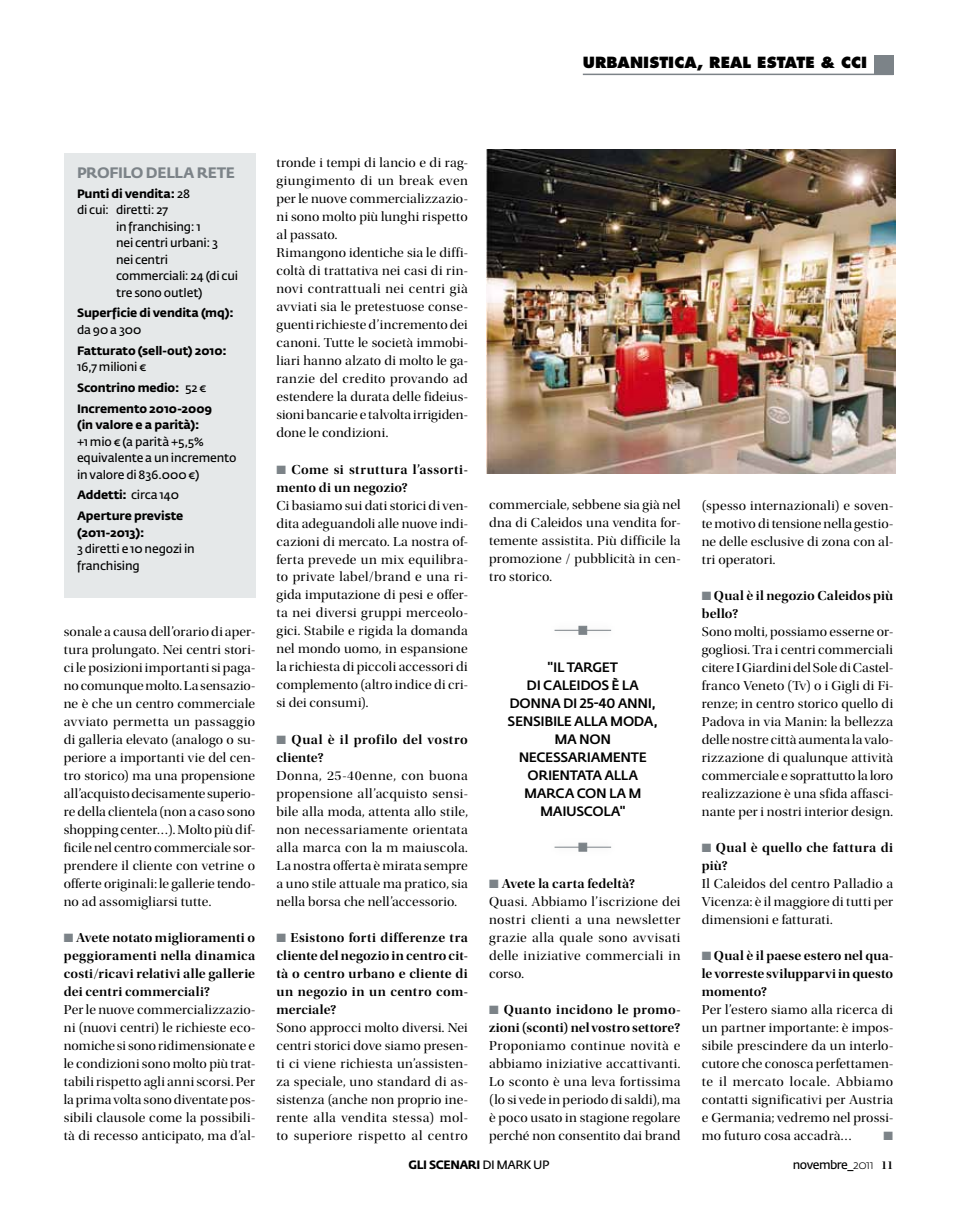
<style>
.page{position:relative;width:957px;height:1212px;background:#fff}
.page>*{position:absolute;margin:0;border:0;box-sizing:border-box;transform-origin:0 0}
.t1{font:800 15px "Futura Std";letter-spacing:.005em;color:#000}
.t2{font:700 15px "Fedra Sans Std";letter-spacing:-.025em;color:#7c8388}
.t3{font:13.5px/18px "Utopia Std Disp";letter-spacing:.015em;color:#000;text-align:justify;scale:1.05 1}
.t4{font:13.5px/18px "Utopia Std Semibold Disp";letter-spacing:.02em;color:#000;scale:1.05 1}
.t5{font:500 13.5px/18px "Fedra Sans Std";letter-spacing:-.025em;color:#000;text-align:center}
.t6{font:600 12px/16.5px "Fedra Sans Std";letter-spacing:-.015em;color:#000}
.t7{font:700 12px/20.7px "Fedra Sans Std";letter-spacing:-.01em;color:#000}
.t8{font:700 12px "Fedra Sans Std";letter-spacing:-.04em;color:#000}
.t9{font:600 12px "Fedra Sans Std";letter-spacing:-.04em;color:#000}
.t10{font:12px "Zapf Dingbats";color:#7c8388;scale:1.05 1}
.s1{font-weight:700}
.s2{font-weight:600}
.s3{color:#7c8388}
.s4{font-weight:300}
.s5{font-family:"Utopia Std Semibold Disp";font-weight:400}
</style>
<div class="page">
<hr style="left:583px;top:74px;width:310px;height:1px;background:#7c8388">
<div style="left:874px;top:55px;width:19px;height:20px;background:#7c8388"></div>
<div style="left:64px;top:154px;width:192px;height:444px;background:#e5e8e9"></div>
<img style="left:486px;top:149px;width:409px;height:324px">
<hr style="left:554px;top:630px;width:57px;height:1px;background:#7c8388">
<div style="left:578px;top:626px;width:9px;height:9px;background:#7c8388;border:1px solid #7c8388"></div>
<div style="left:545px;top:837px;width:72px;height:20px;background:#000;opacity:.35"></div>
<hr style="left:554px;top:847px;width:57px;height:1px;background:#7c8388">
<div style="left:578px;top:843px;width:9px;height:8px;background:#7c8388;border:1px solid #7c8388"></div>
<p class="t1" style="left:583px;top:53px;width:286px">URBANISTICA, REAL ESTATE &amp; CCI</p>
<p class="t2" style="left:77px;top:163px;width:91px">profilo della</p>
<p class="t2" style="left:197px;top:163px;width:38px">rete</p>
<p class="t6" style="left:77px;top:185px;width:115px"><span class="s1">Punti di vendita:</span> 28 di cui: diretti: 27</p>
<p class="t6" style="left:116px;top:218px;width:124px">in franchising: 1<br>nei centri urbani: 3 nei centri commerciali: 24 (di cui tre sono outlet)</p>
<p class="t7" style="left:77px;top:303px;width:158px">Superficie di vendita (mq):</p>
<p class="t6" style="left:77px;top:322px;width:66px">da 90 a 300</p>
<p class="t7" style="left:77px;top:340px;width:151px">Fatturato (sell-out) 2010:</p>
<p class="t7" style="left:77px;top:357px;width:136px"><span class="s2">16,7 milioni €<br></span>Scontrino medio: <span class="s2">52 €<br></span>Incremento 2010-2009</p>
<p class="t7" style="left:77px;top:415px;width:124px">(in valore e a parità):</p>
<p class="t6" style="left:77px;top:433px;width:161px">+1 mio € (a parità +5,5% equivalente a un incremento in valore di 836.000 €)</p>
<p class="t7" style="left:77px;top:485px;width:108px">Addetti: <span class="s2">circa 140<br></span>Aperture previste</p>
<p class="t7" style="left:77px;top:522px;width:69px">(2011-2013):</p>
<p class="t6" style="left:77px;top:541px;width:119px">3 diretti e 10 negozi in franchising</p>
<p class="t3" style="left:64px;top:622px;width:184px">sonale a causa dell’orario di aper&shy;tura prolungato. Nei centri stori&shy;ci le posizioni importanti si paga&shy;no comunque molto. La sensazio&shy;ne è che un centro commerciale avviato permetta un passaggio di galleria elevato (analogo o su&shy;periore a importanti vie del cen&shy;tro storico) ma una propensione all’acquisto decisamente superio&shy;re della clientela (non a caso sono shopping center…). Molto più dif&shy;ficile nel centro commerciale sor&shy;prendere il cliente con vetrine o offerte originali: le gallerie tendo&shy;no ad assomigliarsi tutte.</p>
<p class="t4" style="left:64px;top:928px;width:184px;text-align:justify"><span class="s3">■</span> Avete notato miglioramenti o peggioramenti nella dinamica costi/ricavi relativi alle gallerie dei centri commerciali?</p>
<p class="t3" style="left:64px;top:1000px;width:184px">Per le nuove commercializzazio&shy;ni (nuovi centri) le richieste eco&shy;nomiche si sono ridimensionate e le condizioni sono molto più trat&shy;tabili rispetto agli anni scorsi. Per la prima volta sono diventate pos&shy;sibili clausole come la possibili&shy;tà di recesso anticipato, ma d’al-</p>
<p class="t3" style="left:276px;top:154px;width:184px;text-align:left">tronde i tempi di lancio e di rag&shy;giungimento di un break even per le nuove commercializzazio&shy;ni sono molto più lunghi rispetto al passato.<br>Rimangono identiche sia le diffi&shy;coltà di trattativa nei casi di rin&shy;novi contrattuali nei centri già avviati sia le pretestuose conse&shy;guenti richieste d’incremento dei canoni. Tutte le società immobi&shy;liari hanno alzato di molto le ga&shy;ranzie del credito provando ad estendere la durata delle fideius&shy;sioni bancarie e talvolta irrigiden&shy;done le condizioni.</p>
<p class="t4" style="left:276px;top:460px;width:184px"><span class="s3">■</span> Come si struttura l’assorti&shy;mento di un negozio?</p>
<p class="t3" style="left:276px;top:496px;width:184px">Ci basiamo sui dati storici di ven&shy;dita adeguandoli alle nuove indi&shy;cazioni di mercato. La nostra of&shy;ferta prevede un mix equilibra&shy;to private label/brand e una ri&shy;gida imputazione di pesi e offer&shy;ta nei diversi gruppi merceolo&shy;gici. Stabile e rigida la domanda nel mondo uomo, in espansione la richiesta di piccoli accessori di complemento (altro indice di cri&shy;si dei consumi).</p>
<p class="t4" style="left:276px;top:730px;width:184px"><span class="s3">■</span> Qual è il profilo del vostro cliente?</p>
<p class="t3" style="left:276px;top:766px;width:184px">Donna, 25-40enne, con buona propensione all’acquisto sensi&shy;bile alla moda, attenta allo stile, non necessariamente orientata alla marca con la m maiuscola.<br>La nostra offerta è mirata sempre a uno stile attuale ma pratico, sia nella borsa che nell’accessorio.</p>
<p class="t4" style="left:276px;top:928px;width:184px;text-align:justify"><span class="s3">■</span> Esistono forti differenze tra cliente del negozio in centro cit&shy;tà o centro urbano e cliente di un negozio in un centro com&shy;merciale?</p>
<p class="t3" style="left:276px;top:1018px;width:184px">Sono approcci molto diversi. Nei centri storici dove siamo presen&shy;ti ci viene richiesta un’assisten&shy;za speciale, uno standard di as&shy;sistenza (anche non proprio ine&shy;rente alla vendita stessa) mol&shy;to superiore rispetto al centro</p>
<p class="t3" style="left:489px;top:496px;width:184px">commerciale, sebbene sia già nel dna di Caleidos una vendita for&shy;temente assistita. Più difficile la promozione / pubblicità in cen&shy;tro storico.</p>
<p class="t5" style="left:508px;top:658px;width:152px">"IL TARGET<br>DI CALEI DOS È LA<br>DONNA DI 25-40 ANNI ,<br>SENSI BILE ALLA MODA,<br>MA NON<br>NECESSARIAMENTE<br>ORI ENTATA ALLA<br>MARCA CON LA M<br>MAI USCOLA"</p>
<p class="t4" style="left:489px;top:874px;width:141px"><span class="s3">■</span> Avete la carta fedeltà?</p>
<p class="t3" style="left:489px;top:892px;width:184px">Quasi. Abbiamo l’iscrizione dei nostri clienti a una newsletter grazie alla quale sono avvisati delle iniziative commerciali in corso.</p>
<p class="t4" style="left:489px;top:1000px;width:184px"><span class="s3">■</span> Quanto incidono le promo&shy;zioni (sconti) nel vostro settore?</p>
<p class="t3" style="left:489px;top:1036px;width:184px">Proponiamo continue novità e abbiamo iniziative accattivanti.<br>Lo sconto è una leva fortissima (lo si vede in periodo di saldi), ma è poco usato in stagione regolare perché non consentito dai brand</p>
<p class="t3" style="left:702px;top:496px;width:184px">(spesso internazionali) e soven&shy;te motivo di tensione nella gestio&shy;ne delle esclusive di zona con al&shy;tri operatori.</p>
<p class="t4" style="left:702px;top:586px;width:184px"><span class="s3">■</span> Qual è il negozio Caleidos più bello?</p>
<p class="t3" style="left:702px;top:622px;width:184px">Sono molti, possiamo esserne or&shy;gogliosi. Tra i centri commerciali citere I Giardini del Sole di Castel&shy;franco Veneto (Tv) o i Gigli di Fi&shy;renze; in centro storico quello di Padova in via Manin: la bellezza delle nostre città aumenta la valo&shy;rizzazione di qualunque attività commerciale e soprattutto la loro realizzazione è una sfida affasci&shy;nante per i nostri interior design.</p>
<p class="t4" style="left:702px;top:838px;width:184px"><span class="s3">■</span> Qual è quello che fattura di più?</p>
<p class="t3" style="left:702px;top:874px;width:184px">Il Caleidos del centro Palladio a Vicenza: è il maggiore di tutti per dimensioni e fatturati.</p>
<p class="t4" style="left:702px;top:946px;width:184px;text-align:justify"><span class="s3">■</span> Qual è il paese estero nel qua&shy;le vorreste svilupparvi in questo momento?</p>
<p class="t3" style="left:702px;top:1000px;width:184px">Per l’estero siamo alla ricerca di un partner importante: è impos&shy;sibile prescindere da un interlo&shy;cutore che conosca perfettamen&shy;te il mercato locale. Abbiamo contatti significativi per Austria e Germania; vedremo nel prossi&shy;mo futuro cosa accadrà…</p>
<p class="t10" style="left:883px;top:1130px;width:11px">■</p>
<p class="t8" style="left:408px;top:1157px;width:142px">GLI SCENARI <span class="s2">DI MARK UP</span></p>
<p class="t9" style="left:792px;top:1157px;width:102px">novembre_<span class="s4">2011</span> <span class="s5">11</span></p>
</div>
